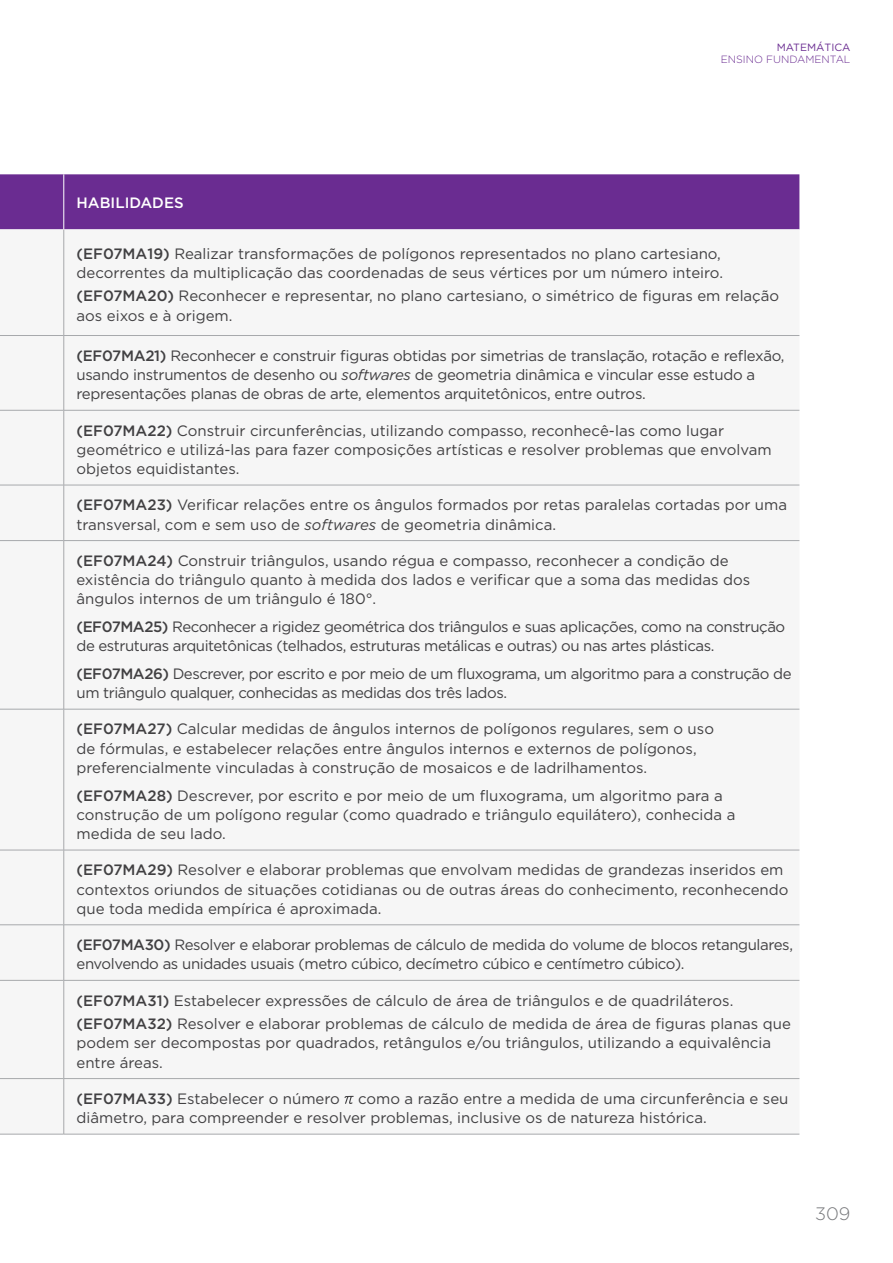
<style>
.page{position:relative;width:893px;height:1263px;background:#fff}
.page>*{position:absolute;margin:0;border:0;box-sizing:border-box;transform-origin:0 0}
.t1{font:300 18px "Gotham";color:#77787b}
.t2{font:15px/19.2px "Gotham";color:#414042}
.t3{font:15px/19.2px "Gotham";letter-spacing:-.03em;color:#414042}
.t4{font:15px/19.2px "Gotham";letter-spacing:-.02em;color:#414042}
.t5{font:15px/19.2px "Gotham";letter-spacing:-.025em;color:#414042}
.t6{font:500 15px "Gotham";color:#fff}
.t7{font:300 10.5px "Gotham";color:#6a2c91}
.t8{font:10.5px "Gotham";color:#6a2c91}
.s1{font-weight:500}
.s2{font-style:italic}
</style>
<div class="page">
<div style="left:0;top:174px;width:799px;height:55px;background:#6a2c91"></div>
<div style="left:0;top:229px;width:799px;height:905px;background:#f6f6f6"></div>
<hr style="left:64px;top:229px;width:1px;height:106px;background:#a7a9ac">
<hr style="left:0;top:335px;width:64px;height:1px;background:#a7a9ac">
<hr style="left:64px;top:335px;width:735px;height:1px;background:#a7a9ac">
<hr style="left:64px;top:336px;width:1px;height:74px;background:#a7a9ac">
<hr style="left:0;top:410px;width:64px;height:1px;background:#a7a9ac">
<hr style="left:64px;top:410px;width:735px;height:1px;background:#a7a9ac">
<hr style="left:64px;top:410px;width:1px;height:75px;background:#a7a9ac">
<hr style="left:0;top:485px;width:64px;height:1px;background:#a7a9ac">
<hr style="left:64px;top:485px;width:735px;height:1px;background:#a7a9ac">
<hr style="left:64px;top:485px;width:1px;height:55px;background:#a7a9ac">
<hr style="left:0;top:540px;width:64px;height:1px;background:#a7a9ac">
<hr style="left:64px;top:540px;width:735px;height:1px;background:#a7a9ac">
<hr style="left:64px;top:541px;width:1px;height:168px;background:#a7a9ac">
<hr style="left:0;top:709px;width:64px;height:1px;background:#a7a9ac">
<hr style="left:64px;top:709px;width:735px;height:1px;background:#a7a9ac">
<hr style="left:64px;top:709px;width:1px;height:141px;background:#a7a9ac">
<hr style="left:0;top:850px;width:64px;height:1px;background:#a7a9ac">
<hr style="left:64px;top:850px;width:735px;height:1px;background:#a7a9ac">
<hr style="left:64px;top:850px;width:1px;height:75px;background:#a7a9ac">
<hr style="left:0;top:924px;width:64px;height:1px;background:#a7a9ac">
<hr style="left:64px;top:924px;width:735px;height:1px;background:#a7a9ac">
<hr style="left:64px;top:925px;width:1px;height:55px;background:#a7a9ac">
<hr style="left:0;top:980px;width:64px;height:1px;background:#a7a9ac">
<hr style="left:64px;top:980px;width:735px;height:1px;background:#a7a9ac">
<hr style="left:64px;top:980px;width:1px;height:98px;background:#a7a9ac">
<hr style="left:0;top:1078px;width:64px;height:1px;background:#a7a9ac">
<hr style="left:64px;top:1078px;width:735px;height:1px;background:#a7a9ac">
<hr style="left:64px;top:1079px;width:1px;height:55px;background:#a7a9ac">
<hr style="left:0;top:1134px;width:64px;height:1px;background:#a7a9ac">
<hr style="left:64px;top:1134px;width:735px;height:1px;background:#a7a9ac">
<hr style="left:64px;top:174px;width:1px;height:55px;background:#fff">
<svg style="left:344px;top:1096px;width:10px;height:8px"></svg>
<p class="t8" style="left:777px;top:42px;width:75px">MATEMÁTICA</p>
<p class="t7" style="left:721px;top:54px;width:131px">ENSINO FUNDAMENTAL</p>
<p class="t6" style="left:77px;top:194px;width:109px">HABILIDADES</p>
<p class="t2" style="left:77px;top:244px;width:648px"><span class="s1">(EF07MA19)</span> Realizar transformações de polígonos representados no plano cartesiano, decorrentes da multiplicação das coordenadas de seus vértices por um número inteiro.</p>
<p class="t2" style="left:77px;top:286px;width:704px"><span class="s1">(EF07MA20)</span> Reconhecer e representar, no plano cartesiano, o simétrico de figuras em relação aos eixos e à origem.</p>
<p class="t4" style="left:77px;top:346px;width:709px"><span class="s1">(EF07MA21)</span> Reconhecer e construir figuras obtidas por simetrias de translação, rotação e reflexão, usando instrumentos de desenho ou <span class="s2">softwares</span> de geometria dinâmica e vincular esse estudo a representações planas de obras de arte, elementos arquitetônicos, entre outros.</p>
<p class="t2" style="left:77px;top:420px;width:697px"><span class="s1">(EF07MA22)</span> Construir circunferências, utilizando compasso, reconhecê-las como lugar geométrico e utilizá-las para fazer composições artísticas e resolver problemas que envolvam objetos equidistantes.</p>
<p class="t2" style="left:77px;top:495px;width:712px"><span class="s1">(EF07MA23)</span> Verificar relações entre os ângulos formados por retas paralelas cortadas por uma transversal, com e sem uso de <span class="s2">softwares</span> de geometria dinâmica.</p>
<p class="t2" style="left:77px;top:551px;width:675px"><span class="s1">(EF07MA24)</span> Construir triângulos, usando régua e compasso, reconhecer a condição de existência do triângulo quanto à medida dos lados e verificar que a soma das medidas dos ângulos internos de um triângulo é 180°.</p>
<p class="t3" style="left:77px;top:617px;width:710px"><span class="s1">(EF07MA25)</span> Reconhecer a rigidez geométrica dos triângulos e suas aplicações, como na construção de estruturas arquitetônicas (telhados, estruturas metálicas e outras) ou nas artes plásticas.</p>
<p class="t3" style="left:77px;top:664px;width:716px"><span class="s1">(EF07MA26)</span> Descrever, por escrito e por meio de um fluxograma, um algoritmo para a construção de um triângulo qualquer, conhecidas as medidas dos três lados.</p>
<p class="t2" style="left:77px;top:719px;width:639px"><span class="s1">(EF07MA27)</span> Calcular medidas de ângulos internos de polígonos regulares, sem o uso de fórmulas, e estabelecer relações entre ângulos internos e externos de polígonos, preferencialmente vinculadas à construção de mosaicos e de ladrilhamentos.</p>
<p class="t2" style="left:77px;top:785px;width:660px"><span class="s1">(EF07MA28)</span> Descrever, por escrito e por meio de um fluxograma, um algoritmo para a construção de um polígono regular (como quadrado e triângulo equilátero), conhecida a medida de seu lado.</p>
<p class="t2" style="left:77px;top:860px;width:713px"><span class="s1">(EF07MA29)</span> Resolver e elaborar problemas que envolvam medidas de grandezas inseridos em contextos oriundos de situações cotidianas ou de outras áreas do conhecimento, reconhecendo que toda medida empírica é aproximada.</p>
<p class="t5" style="left:77px;top:935px;width:718px"><span class="s1">(EF07MA30)</span> Resolver e elaborar problemas de cálculo de medida do volume de blocos retangulares, envolvendo as unidades usuais (metro cúbico, decímetro cúbico e centímetro cúbico).</p>
<p class="t2" style="left:77px;top:988px;width:716px;line-height:23.4px"><span class="s1">(EF07MA31)</span> Estabelecer expressões de cálculo de área de triângulos e de quadriláteros. <span class="s1">(EF07MA32)</span> Resolver e elaborar problemas de cálculo de medida de área de figuras planas que</p>
<p class="t2" style="left:77px;top:1033px;width:696px">podem ser decompostas por quadrados, retângulos e/ou triângulos, utilizando a equivalência entre áreas.</p>
<p class="t2" style="left:77px;top:1089px;width:713px"><span class="s1">(EF07MA33)</span> Estabelecer o número como a razão entre a medida de uma circunferência e seu diâmetro, para compreender e resolver problemas, inclusive os de natureza histórica.</p>
<p class="t1" style="left:815px;top:1203px;width:37px">309</p>
</div>
